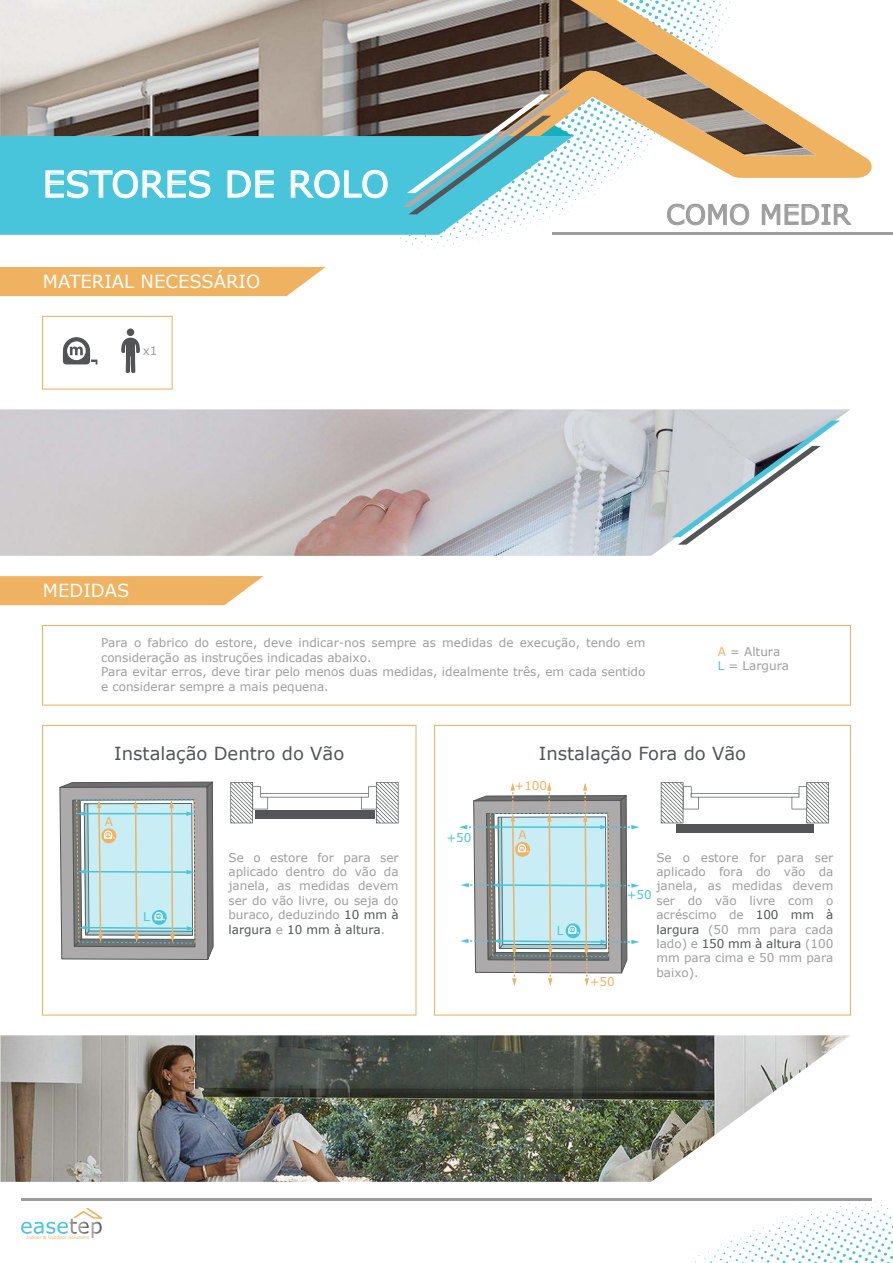
<style>
.page{position:relative;width:893px;height:1263px;background:#fff}
.page>*{position:absolute;margin:0;border:0;box-sizing:border-box;transform-origin:0 0}
.t1{font:36px "MS Reference Sans Serif";color:#fff}
.t2{font:27px "MS Reference Sans Serif";color:#9e9e9f}
.t3{font:18px "MS Reference Sans Serif";color:#535556}
.t4{font:18px "MS Reference Sans Serif";color:#fff}
.t5{font:12px/14.4px "MS Reference Sans Serif";color:#9e9e9f}
.t6{font:12px "MS Reference Sans Serif";color:#efb261}
.t7{font:12px "MS Reference Sans Serif";color:#49c5db}
.t8{font:4.65px "MS Reference Sans Serif";color:#efb262}
.s1{color:#efb261}
.s2{color:#49c5db}
.s3{color:#535556}
</style>
<div class="page">
<img style="left:0;top:0;width:442px;height:136px">
<svg style="left:442px;top:0;width:430px;height:178px"></svg>
<svg style="left:0;top:136px;width:573px;height:99px;fill:#49c5db"></svg>
<svg style="left:402px;top:90px;width:171px;height:124px"></svg>
<svg style="left:45px;top:169px;width:166px;height:30px"></svg>
<svg style="left:227px;top:170px;width:47px;height:28px"></svg>
<svg style="left:290px;top:169px;width:98px;height:30px"></svg>
<svg style="left:548px;top:1199px;width:345px;height:64px"></svg>
<svg style="left:667px;top:203px;width:83px;height:23px"></svg>
<svg style="left:761px;top:204px;width:91px;height:21px"></svg>
<hr style="left:553px;top:233px;width:340px;height:2px;background:#9e9d9e">
<svg style="left:21px;top:1208px;width:82px;height:30px"></svg>
<hr style="left:21px;top:1198px;width:851px;height:2px;background:#9e9d9e">
<img style="left:0;top:1035px;width:850px;height:147px">
<img style="left:0;top:409px;width:850px;height:147px">
<svg style="left:672px;top:420px;width:168px;height:125px"></svg>
<div style="left:0;top:267px;width:326px;height:29px;background:#efb261"></div>
<svg style="left:0;top:576px;width:264px;height:29px"></svg>
<div style="left:42px;top:316px;width:131px;height:74px;border:1px solid #efb261"></div>
<svg style="left:63px;top:337px;width:34px;height:27px"></svg>
<div style="left:127px;top:328px;width:7px;height:8px;background:#535456;border-radius:50%"></div>
<svg style="left:121px;top:338px;width:19px;height:35px"></svg>
<div style="left:42px;top:625px;width:809px;height:81px;border:1px solid #efb261"></div>
<div style="left:42px;top:725px;width:374px;height:290px;border:1px solid #efb261"></div>
<svg style="left:59px;top:781px;width:155px;height:179px"></svg>
<svg style="left:230px;top:782px;width:169px;height:41px"></svg>
<div style="left:434px;top:725px;width:417px;height:290px;border:1px solid #efb261"></div>
<svg style="left:459px;top:782px;width:180px;height:204px"></svg>
<div style="left:676px;top:824px;width:137px;height:9px;background:#535556"></div>
<svg style="left:661px;top:782px;width:168px;height:41px"></svg>
<h1 class="t1" style="left:43px;top:161px;width:348px">ESTORES DE ROLO</h1>
<h3 class="t4" style="left:43px;top:270px;width:219px">MATERIAL NECESSÁRIO</h3>
<p class="t5" style="left:143px;top:343px;width:16px">x1</p>
<h3 class="t4" style="left:43px;top:579px;width:88px">MEDIDAS</h3>
<h2 class="t2" style="left:666px;top:197px;width:186px">COMO MEDIR</h2>
<p class="t5" style="left:101px;top:635px;width:546px">Para o fabrico do estore, deve indicar-nos sempre as medidas de execução, tendo em consideração as instruções indicadas abaixo.<br>Para evitar erros, deve tirar pelo menos duas medidas, idealmente três, em cada sentido e considerar sempre a mais pequena.</p>
<p class="t5" style="left:718px;top:644px;width:73px"><span class="s1">A</span> = Altura<br><span class="s2">L</span> = Largura</p>
<h3 class="t3" style="left:114px;top:742px;width:232px">Instalação Dentro do Vão</h3>
<p class="t6" style="left:105px;top:814px;width:10px">A</p>
<p class="t7" style="left:143px;top:909px;width:8px">L</p>
<p class="t5" style="left:228px;top:849px;width:172px;text-align:justify">Se o estore for para ser aplicado dentro do vão da janela, as medidas devem ser do vão livre, ou seja do buraco, deduzindo <span class="s3">10 mm à largura</span> e <span class="s3">10 mm à altura</span>.</p>
<p class="t7" style="left:446px;top:830px;width:27px">+50</p>
<h3 class="t3" style="left:539px;top:742px;width:209px">Instalação Fora do Vão</h3>
<p class="t6" style="left:514px;top:778px;width:34px">+100</p>
<p class="t6" style="left:518px;top:827px;width:10px">A</p>
<p class="t7" style="left:557px;top:923px;width:8px">L</p>
<p class="t6" style="left:590px;top:974px;width:27px">+50</p>
<p class="t5" style="left:656px;top:849px;width:178px;text-align:justify">Se o estore for para ser aplicado fora do vão da janela, as medidas devem ser do vão livre com o acréscimo de <span class="s3">100 mm à largura</span> (50 mm para cada lado) e <span class="s3">150 mm à altura</span> (100 mm para cima e 50 mm para baixo).</p>
<p class="t7" style="left:627px;top:886px;width:27px">+50</p>
<p class="t8" style="left:26px;top:1234px;width:65px">Indoor &amp; Outdoor Solutions</p>
</div>
